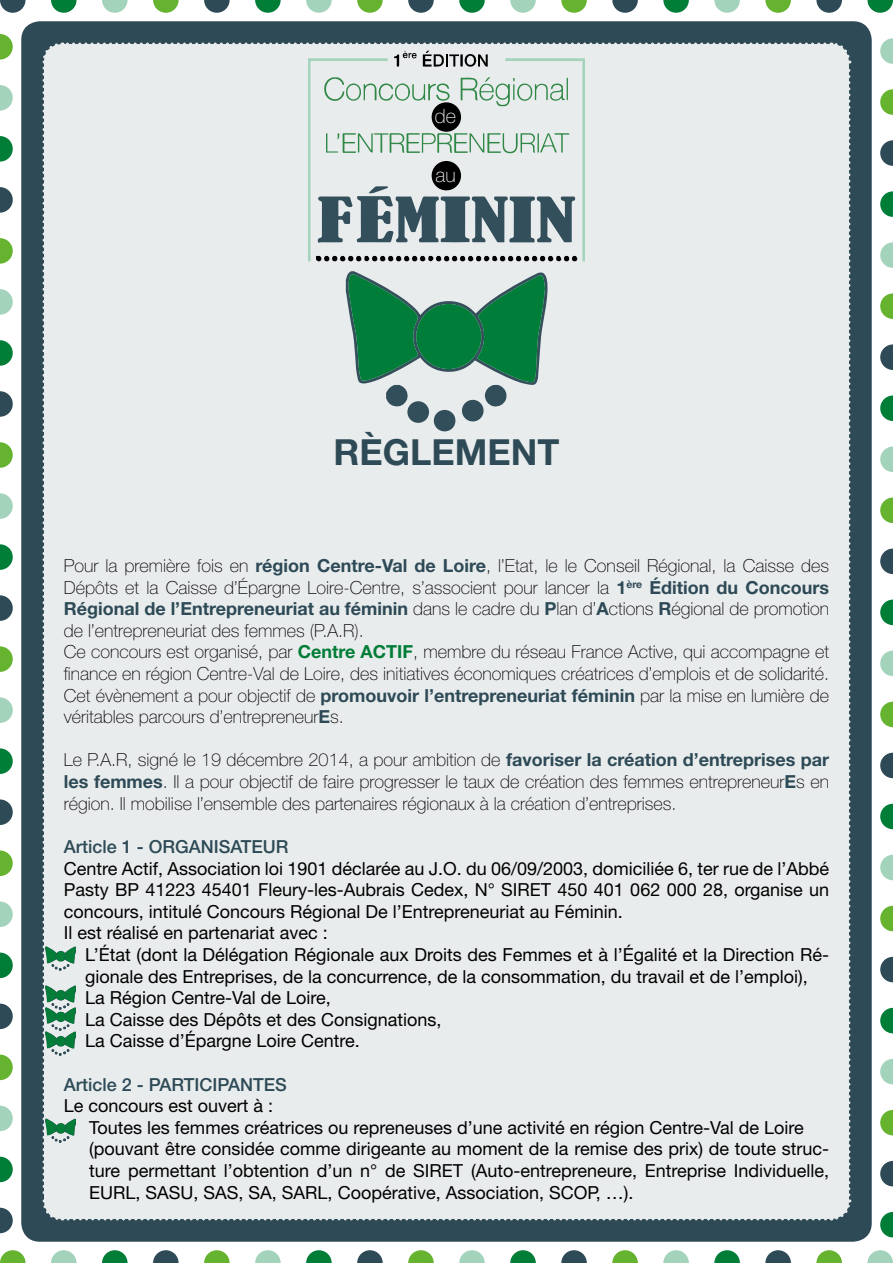
<style>
.page{position:relative;width:893px;height:1263px;background:#fff}
.page>*{position:absolute;margin:0;border:0;box-sizing:border-box;transform-origin:0 0}
.t1{font:700 36px "Helvetica Neue LT Std";color:#2d4a56}
.t2{font:100 19.8px "Helvetica Neue LT Std";color:#f6f6f6}
.t3{font:100 18px/21.6px "Helvetica Neue LT Std";color:#000}
.t4{font:18px/21.6px "Helvetica Neue LT Std";color:#000}
.t5{font:500 18px "Helvetica Neue LT Std";color:#2d4a56}
.s1{font-weight:700;color:#2d4a56}
.s2{font-weight:700;color:#007d37}
</style>
<div class="page">
<div style="left:22px;top:22px;width:849px;height:1219px;background:#2d4a56;border-radius:18px"></div>
<svg style="left:867px;top:0;width:26px;height:13px"></svg>
<svg style="left:816px;top:0;width:26px;height:13px"></svg>
<svg style="left:765px;top:0;width:26px;height:13px"></svg>
<svg style="left:714px;top:0;width:26px;height:13px"></svg>
<svg style="left:663px;top:0;width:26px;height:13px"></svg>
<svg style="left:612px;top:0;width:26px;height:13px"></svg>
<svg style="left:561px;top:0;width:26px;height:13px"></svg>
<svg style="left:510px;top:0;width:26px;height:13px"></svg>
<svg style="left:459px;top:0;width:26px;height:13px"></svg>
<svg style="left:408px;top:0;width:26px;height:13px"></svg>
<svg style="left:357px;top:0;width:26px;height:13px"></svg>
<svg style="left:306px;top:0;width:26px;height:13px"></svg>
<svg style="left:255px;top:0;width:26px;height:13px"></svg>
<svg style="left:204px;top:0;width:26px;height:13px"></svg>
<svg style="left:153px;top:0;width:26px;height:13px"></svg>
<svg style="left:102px;top:0;width:26px;height:13px"></svg>
<svg style="left:51px;top:0;width:26px;height:13px"></svg>
<svg style="left:0;top:0;width:26px;height:13px"></svg>
<svg style="left:867px;top:1250px;width:26px;height:13px"></svg>
<svg style="left:816px;top:1250px;width:26px;height:13px"></svg>
<svg style="left:765px;top:1250px;width:26px;height:13px"></svg>
<svg style="left:714px;top:1250px;width:26px;height:13px"></svg>
<svg style="left:663px;top:1250px;width:26px;height:13px"></svg>
<svg style="left:612px;top:1250px;width:26px;height:13px"></svg>
<svg style="left:561px;top:1250px;width:26px;height:13px"></svg>
<svg style="left:510px;top:1250px;width:26px;height:13px"></svg>
<svg style="left:459px;top:1250px;width:26px;height:13px"></svg>
<svg style="left:408px;top:1250px;width:26px;height:13px"></svg>
<svg style="left:357px;top:1250px;width:26px;height:13px"></svg>
<svg style="left:306px;top:1250px;width:26px;height:13px"></svg>
<svg style="left:255px;top:1250px;width:26px;height:13px"></svg>
<svg style="left:204px;top:1250px;width:26px;height:13px"></svg>
<svg style="left:153px;top:1250px;width:26px;height:13px"></svg>
<svg style="left:102px;top:1250px;width:26px;height:13px"></svg>
<svg style="left:51px;top:1250px;width:26px;height:13px"></svg>
<svg style="left:0;top:1250px;width:26px;height:13px"></svg>
<svg style="left:880px;top:804px;width:13px;height:25px"></svg>
<svg style="left:880px;top:753px;width:13px;height:25px"></svg>
<svg style="left:880px;top:702px;width:13px;height:25px"></svg>
<svg style="left:880px;top:651px;width:13px;height:25px"></svg>
<svg style="left:880px;top:600px;width:13px;height:25px"></svg>
<svg style="left:880px;top:549px;width:13px;height:25px"></svg>
<svg style="left:880px;top:497px;width:13px;height:26px"></svg>
<svg style="left:880px;top:446px;width:13px;height:26px"></svg>
<svg style="left:880px;top:395px;width:13px;height:26px"></svg>
<svg style="left:880px;top:344px;width:13px;height:26px"></svg>
<svg style="left:880px;top:293px;width:13px;height:26px"></svg>
<svg style="left:880px;top:242px;width:13px;height:26px"></svg>
<svg style="left:880px;top:191px;width:13px;height:26px"></svg>
<svg style="left:880px;top:140px;width:13px;height:26px"></svg>
<svg style="left:880px;top:89px;width:13px;height:26px"></svg>
<svg style="left:880px;top:38px;width:13px;height:26px"></svg>
<svg style="left:880px;top:1161px;width:13px;height:25px"></svg>
<svg style="left:880px;top:1110px;width:13px;height:25px"></svg>
<svg style="left:880px;top:1059px;width:13px;height:25px"></svg>
<svg style="left:880px;top:1008px;width:13px;height:25px"></svg>
<svg style="left:880px;top:957px;width:13px;height:25px"></svg>
<svg style="left:880px;top:906px;width:13px;height:25px"></svg>
<svg style="left:880px;top:855px;width:13px;height:25px"></svg>
<svg style="left:880px;top:1212px;width:13px;height:25px"></svg>
<svg style="left:0;top:1208px;width:13px;height:25px"></svg>
<svg style="left:0;top:1157px;width:13px;height:25px"></svg>
<svg style="left:0;top:1106px;width:13px;height:25px"></svg>
<svg style="left:0;top:1054px;width:13px;height:26px"></svg>
<svg style="left:0;top:1003px;width:13px;height:26px"></svg>
<svg style="left:0;top:952px;width:13px;height:26px"></svg>
<svg style="left:0;top:901px;width:13px;height:26px"></svg>
<svg style="left:0;top:850px;width:13px;height:26px"></svg>
<svg style="left:0;top:799px;width:13px;height:26px"></svg>
<svg style="left:0;top:748px;width:13px;height:26px"></svg>
<svg style="left:0;top:697px;width:13px;height:26px"></svg>
<svg style="left:0;top:646px;width:13px;height:26px"></svg>
<svg style="left:0;top:595px;width:13px;height:26px"></svg>
<svg style="left:0;top:544px;width:13px;height:26px"></svg>
<svg style="left:0;top:493px;width:13px;height:26px"></svg>
<svg style="left:0;top:442px;width:13px;height:26px"></svg>
<svg style="left:0;top:391px;width:13px;height:26px"></svg>
<svg style="left:0;top:340px;width:13px;height:26px"></svg>
<svg style="left:0;top:289px;width:13px;height:26px"></svg>
<svg style="left:0;top:238px;width:13px;height:26px"></svg>
<svg style="left:0;top:187px;width:13px;height:26px"></svg>
<svg style="left:0;top:136px;width:13px;height:26px"></svg>
<svg style="left:0;top:85px;width:13px;height:26px"></svg>
<svg style="left:0;top:34px;width:13px;height:26px"></svg>
<div style="left:42px;top:42px;width:810px;height:1179px;background:#e9eced"></div>
<img style="left:46px;top:945px;width:30px;height:25px">
<img style="left:46px;top:984px;width:30px;height:22px">
<img style="left:46px;top:1006px;width:30px;height:49px">
<img style="left:46px;top:1113px;width:30px;height:29px">
<p class="t2" style="left:435px;top:104px;width:23px">de</p>
<p class="t2" style="left:436px;top:163px;width:22px">au</p>
<h1 class="t1" style="left:333px;top:430px;width:227px">RÈGLEMENT</h1>
<p class="t3" style="left:64px;top:555px;width:767px">Pour la première fois en <span class="s1">région Centre-Val de Loire</span>, l’Etat, le le Conseil Régional, la Caisse des Dépôts et la Caisse d’Épargne Loire-Centre, s’associent pour lancer la <span class="s1">1</span><sup>ère</sup> <span class="s1">Édition du Concours Régional de l’Entrepreneuriat au féminin</span> dans le cadre du <span class="s1">P</span>lan d’<span class="s1">A</span>ctions <span class="s1">R</span>égional de promotion de l’entrepreneuriat des femmes (P.A.R).<br>Ce concours est organisé, par <span class="s2">Centre ACTIF</span>, membre du réseau France Active, qui accompagne et finance en région Centre-Val de Loire, des initiatives économiques créatrices d’emplois et de solidarité.<br>Cet évènement a pour objectif de <span class="s1">promouvoir l’entrepreneuriat féminin</span> par la mise en lumière de véritables parcours d’entrepreneur<span class="s1">E</span>s.</p>
<p class="t3" style="left:64px;top:749px;width:767px;text-align:justify">Le P.A.R, signé le 19 décembre 2014, a pour ambition de <span class="s1">favoriser la création d’entreprises par les femmes</span>. Il a pour objectif de faire progresser le taux de création des femmes entrepreneur<span class="s1">E</span>s en région. Il mobilise l’ensemble des partenaires régionaux à la création d’entreprises.</p>
<p class="t5" style="left:64px;top:836px;width:226px">Article 1 - ORGANISATEUR</p>
<p class="t4" style="left:64px;top:857px;width:767px">Centre Actif, Association loi 1901 déclarée au J.O. du 06/09/2003, domiciliée 6, ter rue de l’Abbé Pasty BP 41223 45401 Fleury-les-Aubrais Cedex, N° SIRET 450 401 062 000 28, organise un concours, intitulé Concours Régional De l’Entrepreneuriat au Féminin.<br>Il est réalisé en partenariat avec :</p>
<p class="t4" style="left:85px;top:943px;width:746px">L’État (dont la Délégation Régionale aux Droits des Femmes et à l’Égalité et la Direction Ré&shy;gionale des Entreprises, de la concurrence, de la consommation, du travail et de l’emploi), La Région Centre-Val de Loire,<br>La Caisse des Dépôts et des Consignations,<br>La Caisse d’Épargne Loire Centre.</p>
<p class="t5" style="left:64px;top:1073px;width:225px">Article 2 - PARTICIPANTES</p>
<p class="t4" style="left:89px;top:1095px;width:741px;text-indent:-26px">Le concours est ouvert à :<br>Toutes les femmes créatrices ou repreneuses d’une activité en région Centre-Val de Loire (pouvant être considée comme dirigeante au moment de la remise des prix) de toute struc&shy;ture permettant l’obtention d’un n° de SIRET (Auto-entrepreneure, Entreprise Individuelle, EURL, SASU, SAS, SA, SARL, Coopérative, Association, SCOP, …).</p>
</div>
